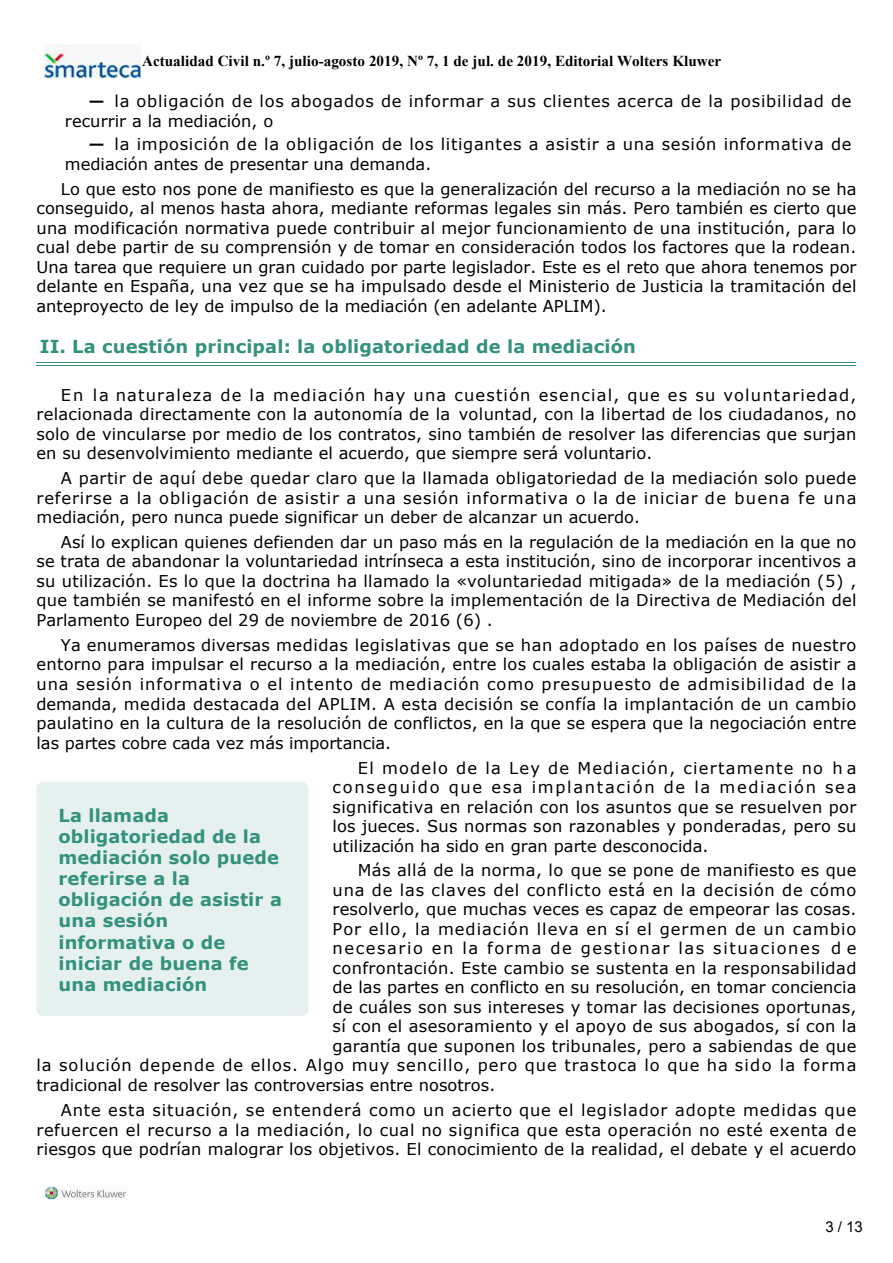
<style>
.page{position:relative;width:893px;height:1263px;background:#fff}
.page>*{position:absolute;margin:0;border:0;box-sizing:border-box;transform-origin:0 0}
.t1{font:700 17.85px/21.1px "Verdana";letter-spacing:.01em;color:#33917d}
.t2{font:16.2px/19.5px "Verdana";letter-spacing:.02em;color:#000;text-align:justify}
.t3{font:16.2px/19.5px "Verdana";letter-spacing:.045em;color:#000}
.t4{font:16.2px "Verdana";letter-spacing:.055em;color:#000}
.t5{font:16.2px "Verdana";letter-spacing:.05em;color:#000}
.t6{font:16.2px "Verdana";letter-spacing:.06em;color:#000}
.t7{font:16.2px "Verdana";letter-spacing:.1em;color:#000}
.t8{font:700 15.15px "Times New Roman";color:#000}
.t9{font:15px "Arial";color:#000}
.s1{font-weight:700}
</style>
<div class="page">
<hr style="left:37px;top:362px;width:819px;height:1px;background:#33917d">
<hr style="left:37px;top:365px;width:819px;height:1px;background:#33917d">
<div style="left:37px;top:782px;width:271px;height:234px;background:#e6f1ef;border-radius:7px"></div>
<img style="left:44px;top:44px;width:97px;height:35px">
<img style="left:43px;top:1186px;width:84px;height:13px">
<p class="t8" style="left:142px;top:56px;width:580px">Actualidad Civil n.º 7, julio-agosto 2019, Nº 7, 1 de jul. de 2019, Editorial Wolters Kluwer</p>
<p class="t3" style="left:65px;top:93px;width:788px;text-indent:24px"><span class="s1">—</span> la obligación de los abogados de informar a sus clientes acerca de la posibilidad de recurrir a la mediación, o</p>
<p class="t3" style="left:65px;top:136px;width:788px;text-indent:24px"><span class="s1">—</span> la imposición de la obligación de los litigantes a asistir a una sesión informativa de mediación antes de presentar una demanda.</p>
<p class="t2" style="left:37px;top:181px;width:821px;text-indent:24px">Lo que esto nos pone de manifiesto es que la generalización del recurso a la mediación no se ha conseguido, al menos hasta ahora, mediante reformas legales sin más. Pero también es cierto que una modificación normativa puede contribuir al mejor funcionamiento de una institución, para lo cual debe partir de su comprensión y de tomar en consideración todos los factores que la rodean.<br>Una tarea que requiere un gran cuidado por parte legislador. Este es el reto que ahora tenemos por delante en España, una vez que se ha impulsado desde el Ministerio de Justicia la tramitación del anteproyecto de ley de impulso de la mediación (en adelante APLIM).</p>
<p class="t1" style="left:40px;top:337px;width:597px">II. La cuestión principal: la obligatoriedad de la mediación</p>
<p class="t2" style="left:37px;top:386px;width:821px;text-indent:24px">En la naturaleza de la mediación hay una cuestión esencial, que es su voluntariedad, relacionada directamente con la autonomía de la voluntad, con la libertad de los ciudadanos, no solo de vincularse por medio de los contratos, sino también de resolver las diferencias que surjan en su desenvolvimiento mediante el acuerdo, que siempre será voluntario.</p>
<p class="t2" style="left:37px;top:470px;width:821px;text-indent:24px">A partir de aquí debe quedar claro que la llamada obligatoriedad de la mediación solo puede referirse a la obligación de asistir a una sesión informativa o la de iniciar de buena fe una mediación, pero nunca puede significar un deber de alcanzar un acuerdo.</p>
<p class="t2" style="left:37px;top:533px;width:821px;text-indent:24px">Así lo explican quienes defienden dar un paso más en la regulación de la mediación en la que no se trata de abandonar la voluntariedad intrínseca a esta institución, sino de incorporar incentivos a su utilización. Es lo que la doctrina ha llamado la «voluntariedad mitigada» de la mediación (5) , que también se manifestó en el informe sobre la implementación de la Directiva de Mediación del Parlamento Europeo del 29 de noviembre de 2016 (6) .</p>
<p class="t2" style="left:37px;top:637px;width:821px;text-indent:24px">Ya enumeramos diversas medidas legislativas que se han adoptado en los países de nuestro entorno para impulsar el recurso a la mediación, entre los cuales estaba la obligación de asistir a una sesión informativa o el intento de mediación como presupuesto de admisibilidad de la demanda, medida destacada del APLIM. A esta decisión se confía la implantación de un cambio paulatino en la cultura de la resolución de conflictos, en la que se espera que la negociación entre las partes cobre cada vez más importancia.</p>
<p class="t2" style="left:332px;top:759px;width:525px;text-indent:25px">El modelo de la Ley de Mediación, ciertamente no h a conseguido que esa implantación de la mediación sea significativa en relación con los asuntos que se resuelven por los jueces. Sus normas son razonables y ponderadas, pero su utilización ha sido en gran parte desconocida.</p>
<p class="t2" style="left:358px;top:862px;width:500px">Más allá de la norma, lo que se pone de manifiesto es que</p>
<p class="t5" style="left:332px;top:883px;width:525px">una de las claves del conflicto está en la decisión de cómo</p>
<p class="t2" style="left:332px;top:901px;width:525px">resolverlo, que muchas veces es capaz de empeorar las cosas.</p>
<p class="t6" style="left:332px;top:922px;width:525px">Por ello, la mediación lleva en sí el germen de un cambio</p>
<p class="t7" style="left:332px;top:942px;width:525px">necesario en la forma de gestionar las situaciones d e</p>
<p class="t2" style="left:332px;top:959px;width:525px">confrontación. Este cambio se sustenta en la responsabilidad</p>
<p class="t2" style="left:332px;top:979px;width:525px">de las partes en conflicto en su resolución, en tomar conciencia</p>
<p class="t2" style="left:332px;top:998px;width:525px">de cuáles son sus intereses y tomar las decisiones oportunas,</p>
<p class="t2" style="left:332px;top:1018px;width:525px">sí con el asesoramiento y el apoyo de sus abogados, sí con la</p>
<p class="t2" style="left:332px;top:1037px;width:525px">garantía que suponen los tribunales, pero a sabiendas de que</p>
<p class="t4" style="left:37px;top:1059px;width:821px">la solución depende de ellos. Algo muy sencillo, pero que trastoca lo que ha sido la forma</p>
<p class="t2" style="left:37px;top:1077px;width:460px">tradicional de resolver las controversias entre nosotros.</p>
<p class="t2" style="left:37px;top:1102px;width:821px;text-indent:24px">Ante esta situación, se entenderá como un acierto que el legislador adopte medidas que refuercen el recurso a la mediación, lo cual no significa que esta operación no esté exenta de riesgos que podrían malograr los objetivos. El conocimiento de la realidad, el debate y el acuerdo</p>
<p class="t1" style="left:58px;top:806px;width:225px">La llamada obligatoriedad de la mediación solo puede referirse a la obligación de asistir a una sesión informativa o de iniciar de buena fe una mediación</p>
<p class="t9" style="left:825px;top:1221px;width:39px">3 / 13</p>
</div>
